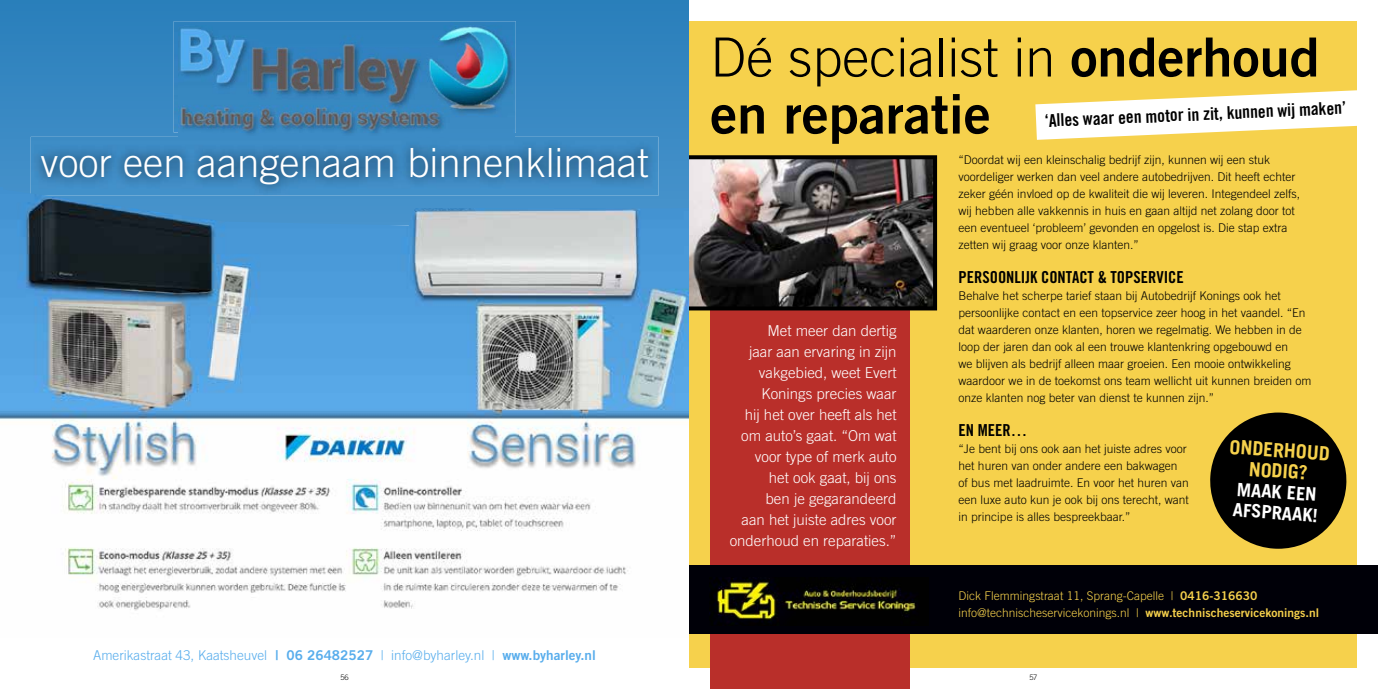
<style>
.page{position:relative;width:1378px;height:689px;background:#fff}
.page>*{position:absolute;margin:0;border:0;box-sizing:border-box;transform-origin:0 0}
.t1{font:300 54px "Trade Gothic LT Std";color:#000}
.t2{font:54px "Trade Gothic LT Std Bd 2";color:#000}
.t3{font:300 40.2px "Trade Gothic LT Std";color:#fff}
.t4{font:700 19.65px/20.7px "Trade Gothic LT Std";color:#f6d14c;text-align:center}
.t5{font:700 18.45px/20.7px "Trade Gothic LT Std";color:#fff}
.t6{font:17.55px "Trade Gothic LT Std Bd Cn 20";color:#000}
.t7{font:16.5px "Trade Gothic LT Std Bd Cn 20";color:#000}
.t8{font:300 15px/21px "Trade Gothic LT Std";color:#fff;text-align:right}
.t9{font:300 13.5px "Trade Gothic LT Std";color:#58adec}
.t10{font:300 12px/17px "Trade Gothic LT Std";color:#000}
.t11{font:300 12px/17px "Trade Gothic LT Std";color:#f6d14c}
.t12{font:300 7.5px "Trade Gothic LT Std";color:#000}
.s1{font-family:"Trade Gothic LT Std Bd 2";font-weight:400}
</style>
<div class="page">
<div style="left:689px;top:21px;width:667px;height:647px;background:#f6d14c"></div>
<div style="left:710px;top:157px;width:199px;height:532px;background:#b92f2a"></div>
<img style="left:689px;top:155px;width:248px;height:155px">
<div style="left:689px;top:566px;width:689px;height:68px;background:#000008"></div>
<img style="left:717px;top:578px;width:199px;height:42px">
<svg style="left:1210px;top:412px;width:137px;height:137px"></svg>
<svg style="left:1035px;top:89px;width:322px;height:51px"></svg>
<svg style="left:0;top:0;width:689px;height:189px;background:#3284bf"></svg>
<div style="left:179px;top:132px;width:336px;height:5px;background:#3c8bc5"></div>
<img style="left:174px;top:21px;width:342px;height:111px">
<img style="left:31px;top:137px;width:627px;height:52px">
<img style="left:0;top:189px;width:689px;height:422px">
<h2 class="t3" style="left:40px;top:139px;width:609px">voor een aangenaam binnenklimaat</h2>
<p class="t9" style="left:93px;top:647px;width:504px">Amerikastraat 43, Kaatsheuvel <span class="s1">| 06 26482527</span> | info@byharley.nl | <span class="s1">www.byharley.nl</span></p>
<h1 class="t1" style="left:710px;top:25px;width:611px">Dé specialist in <span class="s1">onderhoud</span></h1>
<h1 class="t2" style="left:710px;top:81px;width:282px">en reparatie</h1>
<h3 class="t6" style="left:1044px;top:109px;width:303px;rotate:-2deg">‘Alles waar een motor in zit, kunnen wij maken’</h3>
<p class="t8" style="left:730px;top:320px;width:168px">Met meer dan dertig<br>jaar aan ervaring in zijn vakgebied, weet Evert<br>Konings precies waar<br>hij het over heeft als het om auto’s gaat. “Om wat voor type of merk auto<br>het ook gaat, bij ons<br>ben je gegarandeerd<br>aan het juiste adres voor onderhoud en reparaties.”</p>
<p class="t10" style="left:958px;top:151px;width:343px">“Doordat wij een kleinschalig bedrijf zijn, kunnen wij een stuk voordeliger werken dan veel andere autobedrijven. Dit heeft echter zeker géén invloed op de kwaliteit die wij leveren. Integendeel zelfs, wij hebben alle vakkennis in huis en gaan altijd net zolang door tot een eventueel ‘probleem’ gevonden en opgelost is. Die stap extra zetten wij graag voor onze klanten.”</p>
<h3 class="t7" style="left:958px;top:267px;width:227px">PERSOONLIJK CONTACT &amp; TOPSERVICE</h3>
<p class="t10" style="left:958px;top:287px;width:354px">Behalve het scherpe tarief staan bij Autobedrijf Konings ook het persoonlijke contact en een topservice zeer hoog in het vaandel. “En dat waarderen onze klanten, horen we regelmatig. We hebben in de loop der jaren dan ook al een trouwe klantenkring opgebouwd en<br>we blijven als bedrijf alleen maar groeien. Een mooie ontwikkeling waardoor we in de toekomst ons team wellicht uit kunnen breiden om onze klanten nog beter van dienst te kunnen zijn.”</p>
<h3 class="t7" style="left:958px;top:420px;width:70px">EN MEER…</h3>
<p class="t10" style="left:958px;top:440px;width:232px">“Je bent bij ons ook aan het juiste adres voor het huren van onder andere een bakwagen of bus met laadruimte. En voor het huren van een luxe auto kun je ook bij ons terecht, want in principe is alles bespreekbaar.”</p>
<h3 class="t4" style="left:1230px;top:436px;width:102px;rotate:4deg">ONDERHOUD<br>NODIG?</h3>
<h3 class="t5" style="left:1235px;top:478px;width:87px;rotate:4deg">MAAK EEN<br>AFSPRAAK!</h3>
<p class="t11" style="left:958px;top:587px;width:362px">Dick Flemmingstraat 11, Sprang-Capelle | <span class="s1">0416-316630 </span>info@technischeservicekonings.nl | <span class="s1">www.technischeservicekonings.nl</span></p>
<p class="t12" style="left:340px;top:672px;width:10px">56</p>
<p class="t12" style="left:1029px;top:672px;width:9px">57</p>
</div>
